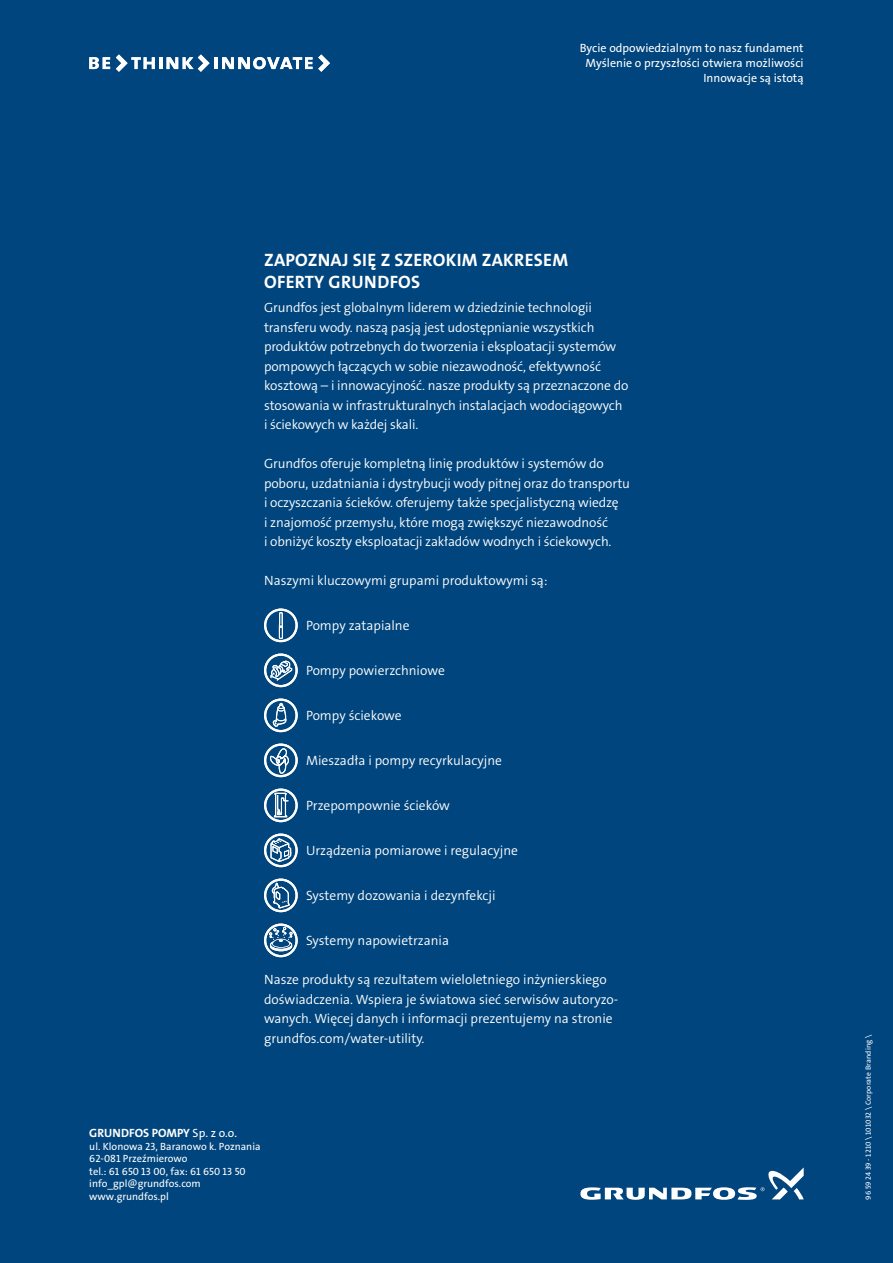
<style>
.page{position:relative;width:893px;height:1263px;background:#00457d}
.page>*{position:absolute;margin:0;border:0;box-sizing:border-box;transform-origin:0 0}
.t1{font:18px/22.5px "Grundfos The Sans OT 7 B";letter-spacing:.015em;color:#fff}
.t2{font:13.5px/19.5px "Grundfos The Sans OT 4 SL";letter-spacing:-.01em;color:#fff}
.t3{font:12px/15px "Grundfos The Sans OT 5 R";color:#fff;text-align:right}
.t4{font:12px "Grundfos The Sans OT 7 B";color:#fff}
.t5{font:10.5px/12.6px "Grundfos The Sans OT 5 R";color:#fff}
.t6{font:7.5px "Grundfos The Sans OT 5 R";letter-spacing:.01em;color:#fff}
</style>
<div class="page">
<svg style="left:89px;top:57px;width:21px;height:12px"></svg>
<svg style="left:116px;top:54px;width:196px;height:18px"></svg>
<svg style="left:318px;top:54px;width:12px;height:18px"></svg>
<svg style="left:580px;top:1167px;width:224px;height:33px"></svg>
<svg style="left:264px;top:608px;width:34px;height:34px"></svg>
<svg style="left:264px;top:653px;width:34px;height:34px"></svg>
<svg style="left:264px;top:698px;width:34px;height:34px"></svg>
<svg style="left:264px;top:743px;width:34px;height:34px"></svg>
<svg style="left:264px;top:788px;width:34px;height:34px"></svg>
<svg style="left:264px;top:833px;width:34px;height:34px"></svg>
<svg style="left:264px;top:878px;width:34px;height:34px"></svg>
<svg style="left:264px;top:923px;width:34px;height:34px"></svg>
<p class="t3" style="left:580px;top:41px;width:225px">Bycie odpowiedzialnym to nasz fundament<br>Myślenie o przyszłości otwiera możliwości<br>Innowacje są istotą</p>
<h1 class="t1" style="left:264px;top:249px;width:306px">ZAPOZNAJ SI Ę Z SZE ROKIM ZAKRESEM<br>OFERTY GRUNDFOS</h1>
<p class="t2" style="left:264px;top:298px;width:366px">Grundfos jest globalnym liderem w dziedzinie technologii transferu wody. naszą pasją jest udostępnianie wszystkich produktów potrzebnych do tworzenia i eksploatacji systemów pompowych łączących w sobie niezawodność, efektywność kosztową – i innowacyjność. nasze produkty są przeznaczone do stosowania w infrastrukturalnych instalacjach wodociągowych i ściekowych w każdej skali.</p>
<p class="t2" style="left:264px;top:454px;width:367px">Grundfos oferuje kompletną linię produktów i systemów do poboru, uzdatniania i dystrybucji wody pitnej oraz do transportu i oczyszczania ścieków. oferujemy także specjalistyczną wiedzę<br>i znajomość przemysłu, które mogą zwiększyć niezawodność<br>i obniżyć koszty eksploatacji zakładów wodnych i ściekowych.</p>
<p class="t2" style="left:264px;top:571px;width:285px">Naszymi kluczowymi grupami produktowymi są:</p>
<p class="t2" style="left:306px;top:616px;width:105px">Pompy zatapialne</p>
<p class="t2" style="left:306px;top:661px;width:140px">Pompy powierzchniowe</p>
<p class="t2" style="left:306px;top:706px;width:97px">Pompy ściekowe</p>
<p class="t2" style="left:306px;top:751px;width:197px">Mieszadła i pompy recyrkulacyjne</p>
<p class="t2" style="left:306px;top:796px;width:145px">Przepompownie ścieków</p>
<p class="t2" style="left:306px;top:841px;width:213px">Urządzenia pomiarowe i regulacyjne</p>
<p class="t2" style="left:306px;top:886px;width:191px">Systemy dozowania i dezynfekcji</p>
<p class="t2" style="left:306px;top:931px;width:145px">Systemy napowietrzania</p>
<p class="t2" style="left:264px;top:970px;width:356px">Nasze produkty są rezultatem wieloletniego inżynierskiego doświadczenia. Wspiera je światowa sieć serwisów autoryzo&shy;wanych. Więcej danych i informacji prezentujemy na stronie grundfos.com/water-utility.</p>
<p class="t4" style="left:89px;top:1125px;width:17px">GRUNDFOS</p>
<p class="t4" style="left:152px;top:1125px;width:9px">POMPY</p>
<p class="t3" style="left:193px;top:1125px;width:46px">Sp. z o.o.</p>
<p class="t5" style="left:89px;top:1140px;width:173px">ul. Klonowa 23, Baranowo k. Poznania<br>62-081 Przeźmierowo<br>tel.: 61 650 13 00, fax: 61 650 13 50 info_gpl@grundfos.com www.grundfos.pl</p>
<p class="t6" style="left:863px;top:1200px;width:166px;rotate:-90deg">96 59 24 39 - 1210 \ 101032 \ Corporate Branding \</p>
</div>
